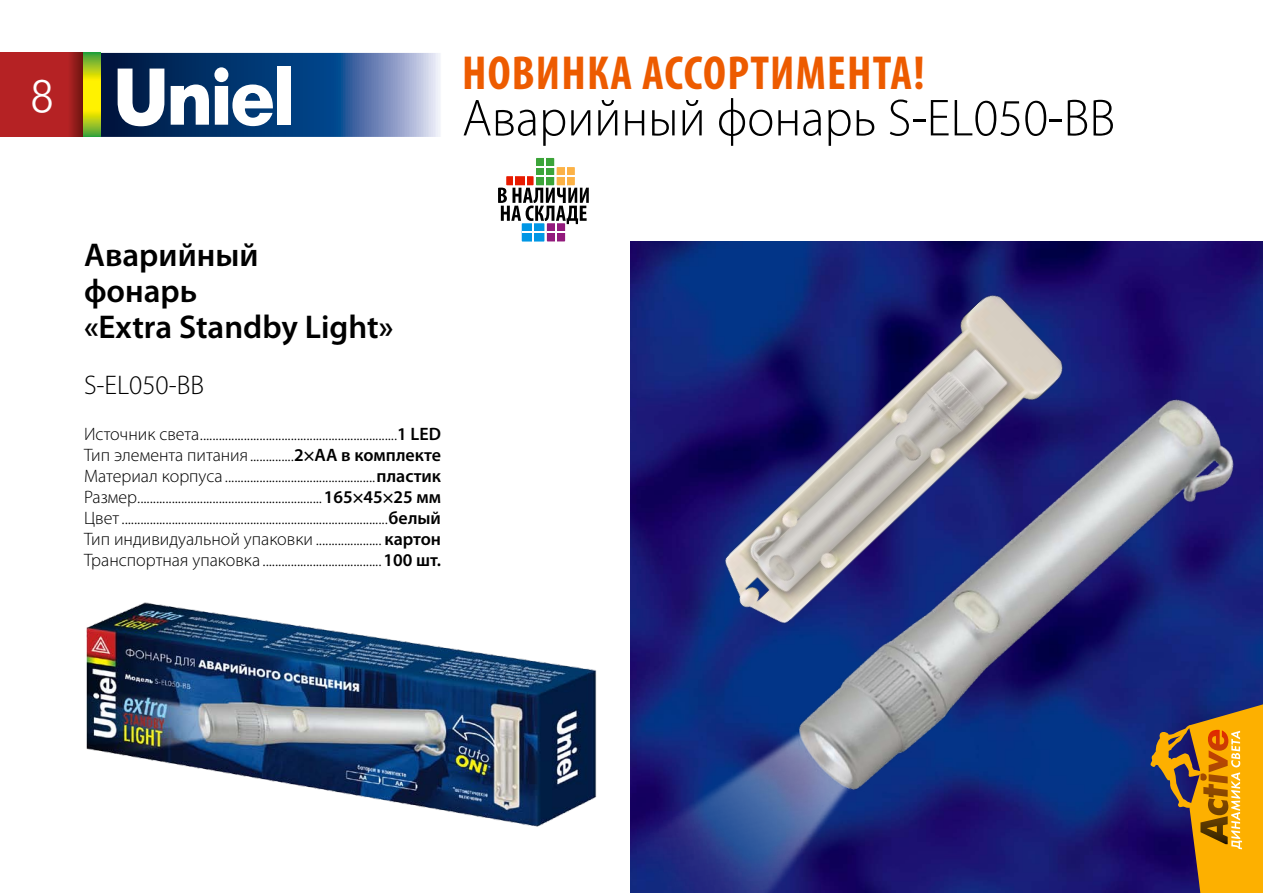
<style>
.page{position:relative;width:1263px;height:893px;background:#fff}
.page>*{position:absolute;margin:0;border:0;box-sizing:border-box;transform-origin:0 0}
.t1{font:300 52.5px "Myriad Pro";color:#000}
.t2{font:700 condensed 48px "Myriad Pro";letter-spacing:.025em;color:#ed5b00}
.t3{font:45px "Futuris Light C";color:#fff}
.t4{font:600 33px/36px "Myriad Pro";color:#000}
.t5{font:300 27px "Myriad Pro";color:#000}
.t6{font:300 18px/21px "Myriad Pro";color:#000;text-align:justify}
.s1{font-weight:600}
</style>
<div class="page">
<svg style="left:101px;top:53px;width:339px;height:84px;background:#3c6194"></svg>
<svg style="left:118px;top:69px;width:46px;height:57px"></svg>
<svg style="left:171px;top:67px;width:102px;height:59px"></svg>
<div style="left:277px;top:66px;width:13px;height:59px;background:#fff"></div>
<svg style="left:0;top:53px;width:84px;height:84px;background:#ae2221"></svg>
<svg style="left:84px;top:53px;width:17px;height:84px"></svg>
<img style="left:86px;top:602px;width:422px;height:220px">
<img style="left:508px;top:315px;width:755px;height:578px">
<img style="left:593px;top:241px;width:568px;height:516px">
<div style="left:536px;top:158px;width:18px;height:27px;background:#3ca439"></div>
<hr style="left:544px;top:158px;width:2px;height:27px;background:#fff">
<svg style="left:522px;top:223px;width:22px;height:19px"></svg>
<svg style="left:498px;top:166px;width:91px;height:75px"></svg>
<h3 class="t3" style="left:30px;top:74px;width:26px">8</h3>
<h2 class="t2" style="left:462px;top:43px;width:464px">НОВИНКА АССОРТИМЕНТА!</h2>
<h1 class="t1" style="left:462px;top:89px;width:655px">Аварийный фонарь S-EL050-BB</h1>
<h3 class="t4" style="left:84px;top:236px;width:311px">Аварийный<br>фонарь<br>«Extra Standby Light»</h3>
<h3 class="t5" style="left:84px;top:370px;width:122px">S-EL050-BB</h3>
<p class="t6" style="left:84px;top:424px;width:358px">Источник света...............................................................<span class="s1">1 LED </span>Тип элемента питания..............<span class="s1">2×АА в комплекте </span>Материал корпуса ................................................<span class="s1">пластик </span>Размер...........................................................<span class="s1">165×45×25 мм </span>Цвет.....................................................................................<span class="s1">белый </span>Тип индивидуальной упаковки ..................... <span class="s1">картон </span>Транспортная упаковка ......................................<span class="s1">100 шт.</span></p>
</div>
